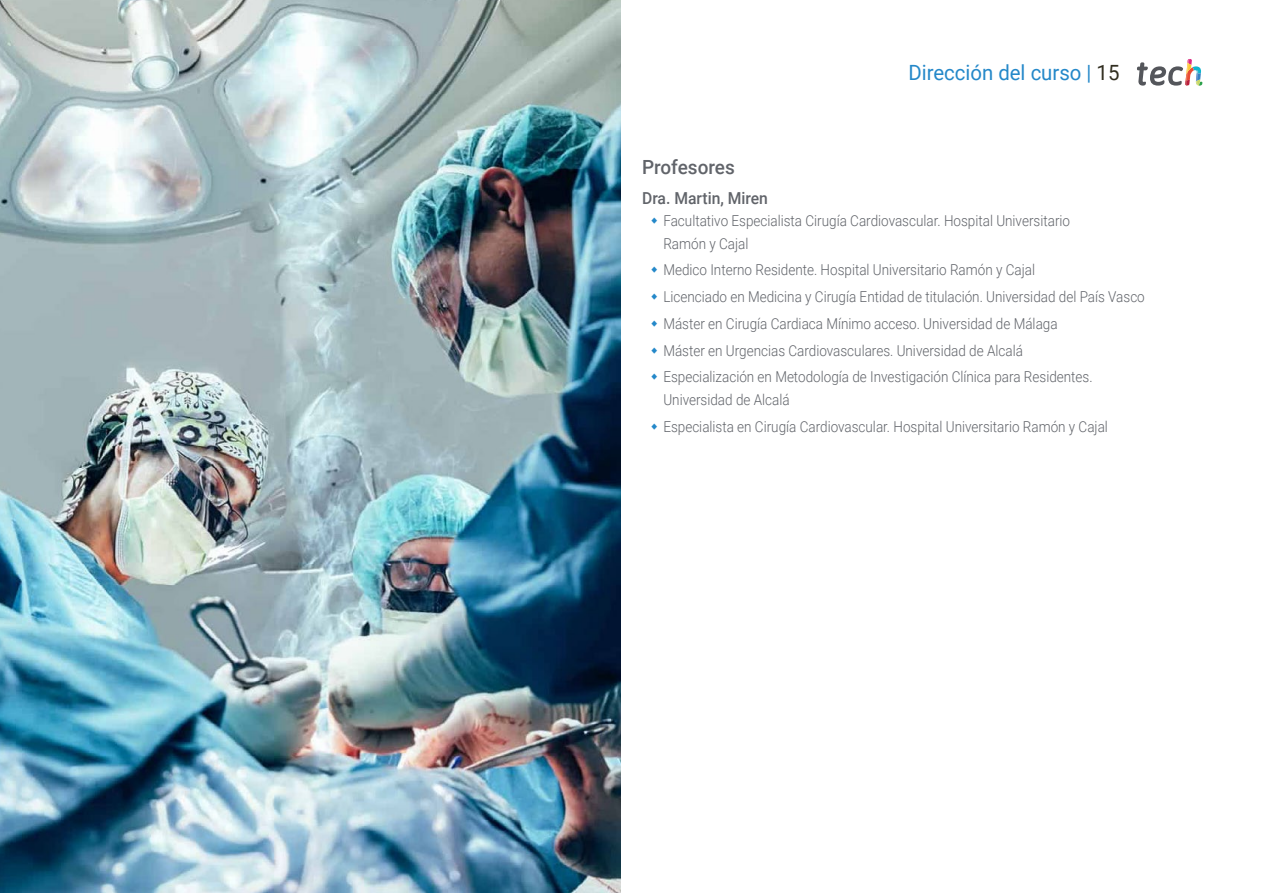
<style>
.page{position:relative;width:1263px;height:893px;background:#fff}
.page>*{position:absolute;margin:0;border:0;box-sizing:border-box;transform-origin:0 0}
.t1{font:21px "Roboto";color:#2488c9}
.t2{font:500 19.5px "Roboto";color:#61646a}
.t3{font:500 16.5px "Roboto";color:#61646a;scale:.95 1}
.t4{font:300 15px/26.7px "Roboto";color:#61646a;scale:.9 1}
.s1{color:#312e20}
</style>
<div class="page">
<img style="left:0;top:0;width:621px;height:893px">
<svg style="left:1137px;top:59px;width:65px;height:27px"></svg>
<h1 class="t1" style="left:908px;top:57px;width:213px">Dirección del curso | <span class="s1">15</span></h1>
<h2 class="t2" style="left:642px;top:154px;width:94px">Profesores</h2>
<p class="t3" style="left:642px;top:186px;width:134px">Dra. Martin, Miren</p>
<p class="t4" style="left:663px;top:209px;width:453px;line-height:22.5px">Facultativo Especialista Cirugía Cardiovascular. Hospital Universitario<br>Ramón y Cajal</p>
<p class="t4" style="left:663px;top:256px;width:536px">Medico Interno Residente. Hospital Universitario Ramón y Cajal<br>Licenciado en Medicina y Cirugía Entidad de titulación. Universidad del País Vasco Máster en Cirugía Cardiaca Mínimo acceso. Universidad de Málaga<br>Máster en Urgencias Cardiovasculares. Universidad de Alcalá<br>Especialización en Metodología de Investigación Clínica para Residentes.</p>
<p class="t4" style="left:663px;top:386px;width:495px">Universidad de Alcalá<br>Especialista en Cirugía Cardiovascular. Hospital Universitario Ramón y Cajal</p>
</div>
